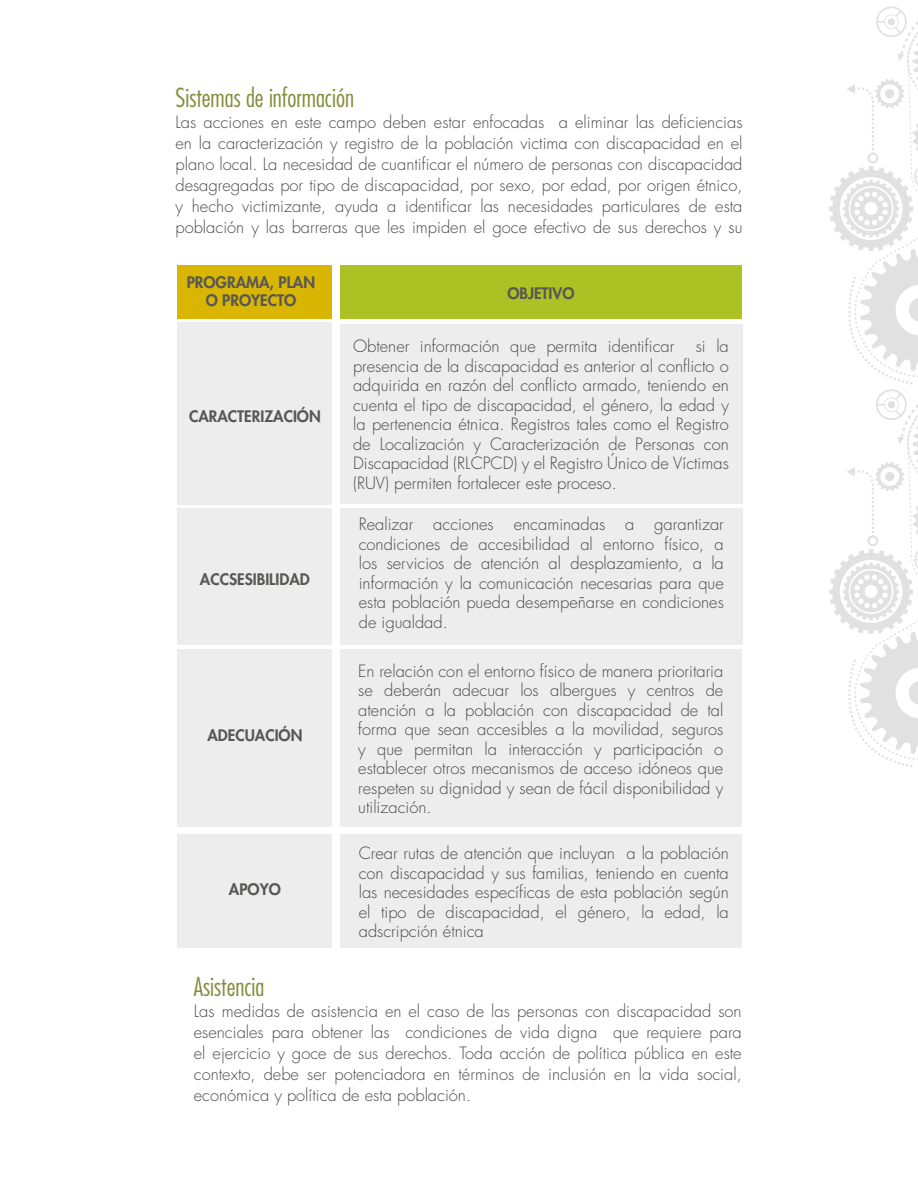
<style>
.page{position:relative;width:918px;height:1188px;background:#fff}
.page>*{position:absolute;margin:0;border:0;box-sizing:border-box;transform-origin:0 0}
.t1{font:300 condensed 25.5px "Futura Std";color:#848c3c}
.t2{font:300 16.5px/19.5px "Futura Std";color:#4a4a49;text-align:justify}
.t3{font:800 15.45px/18.6px "Futura Std";color:#575756;text-align:center}
</style>
<div class="page">
<svg style="left:829px;top:6px;width:89px;height:761px"></svg>
<div style="left:178px;top:265px;width:154px;height:54px;background:#d9b504"></div>
<div style="left:340px;top:265px;width:402px;height:54px;background:#acc123"></div>
<div style="left:340px;top:325px;width:402px;height:179px;background:#ededed"></div>
<div style="left:340px;top:508px;width:403px;height:137px;background:#ededed"></div>
<div style="left:340px;top:649px;width:402px;height:178px;background:#ededed"></div>
<div style="left:340px;top:834px;width:402px;height:113px;background:#ededed"></div>
<div style="left:178px;top:322px;width:154px;height:182px;background:#ededed"></div>
<div style="left:178px;top:508px;width:154px;height:137px;background:#ededed"></div>
<div style="left:178px;top:649px;width:154px;height:178px;background:#ededed"></div>
<div style="left:178px;top:834px;width:154px;height:113px;background:#ededed"></div>
<h1 class="t1" style="left:175px;top:82px;width:180px">Sistemas de información</h1>
<p class="t2" style="left:175px;top:112px;width:569px;line-height:21px">Las acciones en este campo deben estar enfocadas a eliminar las deficiencias en la caracterización y registro de la población victima con discapacidad en el plano local. La necesidad de cuantificar el número de personas con discapacidad desagregadas por tipo de discapacidad, por sexo, por edad, por origen étnico, y hecho victimizante, ayuda a identificar las necesidades particulares de esta población y las barreras que les impiden el goce efectivo de sus derechos y su</p>
<p class="t3" style="left:187px;top:273px;width:130px">PROGRAMA, PLAN<br>O PROYECTO</p>
<p class="t3" style="left:507px;top:284px;width:69px">OBJETIVO</p>
<p class="t3" style="left:189px;top:407px;width:133px">CARACTERIZACIÓN</p>
<p class="t3" style="left:200px;top:570px;width:111px">ACCSESIBILIDAD</p>
<p class="t3" style="left:207px;top:726px;width:97px">ADECUACIÓN</p>
<p class="t3" style="left:229px;top:880px;width:53px">APOYO</p>
<p class="t2" style="left:353px;top:337px;width:323px">Obtener información que permita identificar</p>
<p class="t2" style="left:353px;top:337px;width:377px;text-indent:343px">si la presencia de la discapacidad es anterior al conflicto o adquirida en razón del conflicto armado, teniendo en cuenta el tipo de discapacidad, el género, la edad y la pertenencia étnica. Registros tales como el Registro de Localización y Caracterización de Personas con Discapacidad (RLCPCD) y el Registro Único de Víctimas (RUV) permiten fortalecer este proceso.</p>
<p class="t2" style="left:359px;top:515px;width:367px">Realizar acciones encaminadas a garantizar condiciones de accesibilidad al entorno físico, a los servicios de atención al desplazamiento, a la información y la comunicación necesarias para que esta población pueda desempeñarse en condiciones de igualdad.</p>
<p class="t2" style="left:358px;top:662px;width:367px">En relación con el entorno físico de manera prioritaria se deberán adecuar los albergues y centros de atención a la población con discapacidad de tal forma que sean accesibles a la movilidad, seguros y que permitan la interacción y participación o establecer otros mecanismos de acceso idóneos que respeten su dignidad y sean de fácil disponibilidad y utilización.</p>
<p class="t2" style="left:359px;top:844px;width:372px">Crear rutas de atención que incluyan a la población con discapacidad y sus familias, teniendo en cuenta las necesidades específicas de esta población según el tipo de discapacidad, el género, la edad, la adscripción étnica</p>
<h1 class="t1" style="left:194px;top:971px;width:72px">Asistencia</h1>
<p class="t2" style="left:194px;top:1001px;width:549px;line-height:21px">Las medidas de asistencia en el caso de las personas con discapacidad son esenciales para obtener las condiciones de vida digna que requiere para el ejercicio y goce de sus derechos. Toda acción de política pública en este contexto, debe ser potenciadora en términos de inclusión en la vida social, económica y política de esta población.</p>
</div>
